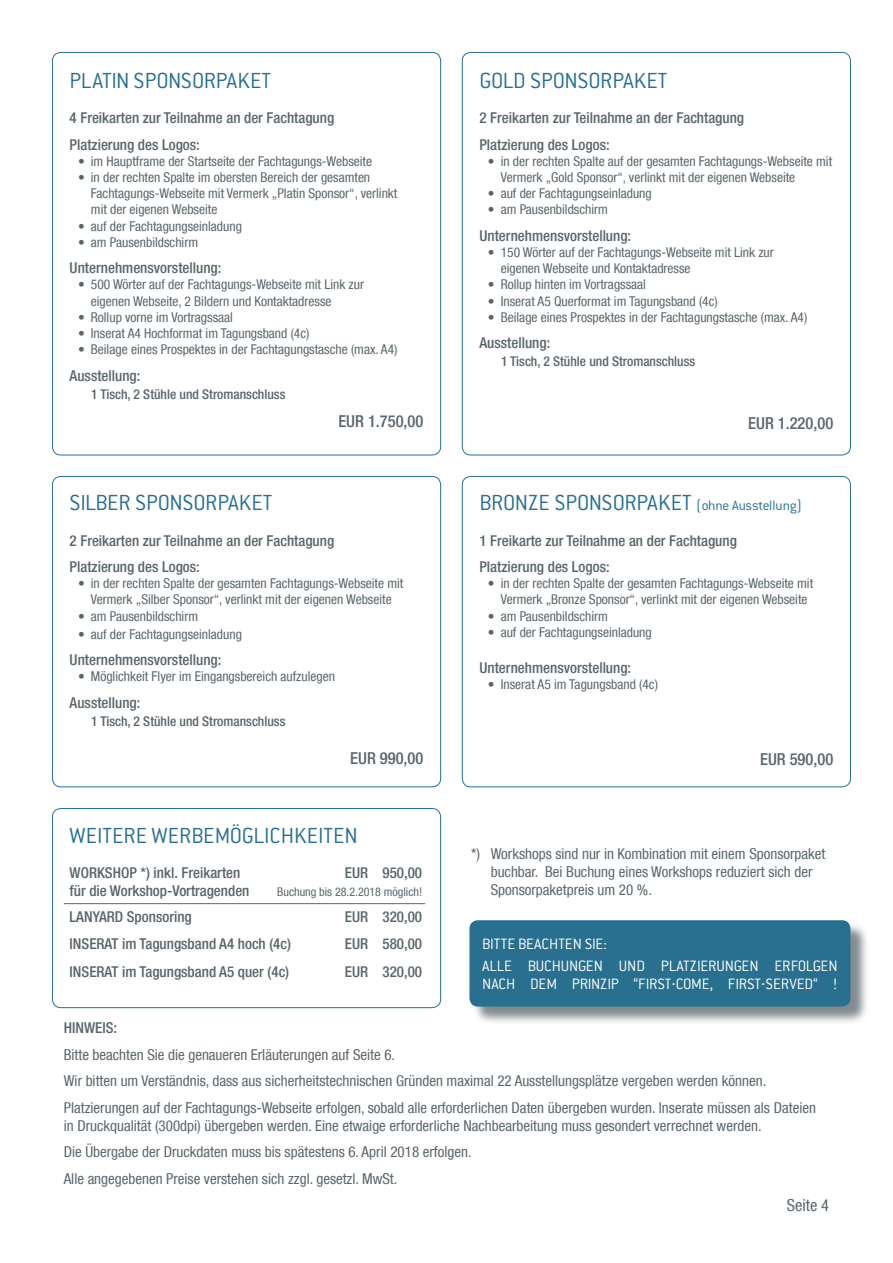
<style>
.page{position:relative;width:893px;height:1263px;background:#fff}
.page>*{position:absolute;margin:0;border:0;box-sizing:border-box;transform-origin:0 0}
.t1{font:300 24px "Conduit ITC Pro";color:#296f8f}
.t2{font:300 16.5px/22.2px "Conduit ITC Pro";color:#fff}
.t3{font:500 condensed 16.5px "Helvetica Neue LT Com";color:#59656b}
.t4{font:condensed 16.5px "Helvetica Neue LT Com";color:#59656b}
.t5{font:condensed 15px/26.5px "Helvetica Neue LT Com";color:#59656b}
.t6{font:500 condensed 15px/26.5px "Helvetica Neue LT Com";color:#59656b}
.t7{font:condensed 13.5px/16.2px "Helvetica Neue LT Com";color:#59656b}
.t8{font:500 condensed 13.5px "Helvetica Neue LT Com";color:#59656b}
.t9{font:condensed 12px "Helvetica Neue LT Com";color:#59656b}
.s1{font-size:15px}
</style>
<div class="page">
<div style="left:472px;top:922px;width:397px;height:103px;background:#59656b;opacity:.75"></div>
<div style="left:469px;top:920px;width:381px;height:86px;background:#296f8f;border-radius:9px"></div>
<div style="left:52px;top:476px;width:389px;height:311px;border:1px solid #296f8f;border-radius:9px"></div>
<div style="left:462px;top:476px;width:389px;height:311px;border:1px solid #296f8f;border-radius:9px"></div>
<div style="left:52px;top:808px;width:389px;height:200px;border:1px solid #296f8f;border-radius:9px"></div>
<hr style="left:64px;top:903px;width:361px;height:1px;background:#59656b">
<h1 class="t1" style="left:70px;top:67px;width:203px">PLATIN SPONSORPAKET</h1>
<p class="t6" style="left:70px;top:104px;width:266px">4 Freikarten zur Teilnahme an der Fachtagung<br>Platzierung des Logos:</p>
<p class="t7" style="left:78px;top:153px;width:295px">• im Hauptframe der Startseite der Fachtagungs-Webseite</p>
<p class="t7" style="left:91px;top:169px;width:308px;text-indent:-13px">• in der rechten Spalte im obersten Bereich der gesamten<br>Fachtagungs-Webseite mit Vermerk „Platin Sponsor“, verlinkt mit der eigenen Webseite</p>
<p class="t7" style="left:78px;top:217px;width:165px">• auf der Fachtagungseinladung</p>
<p class="t7" style="left:78px;top:234px;width:121px">• am Pausenbildschirm</p>
<p class="t6" style="left:70px;top:254px;width:153px">Unternehmensvorstellung:</p>
<p class="t7" style="left:91px;top:276px;width:275px;text-indent:-13px">• 500 Wörter auf der Fachtagungs-Webseite mit Link zur eigenen Webseite, 2 Bildern und Kontaktadresse</p>
<p class="t7" style="left:78px;top:309px;width:156px">• Rollup vorne im Vortragssaal</p>
<p class="t7" style="left:78px;top:325px;width:233px">• Inserat A4 Hochformat im Tagungsband (4c)</p>
<p class="t7" style="left:78px;top:341px;width:321px">• Beilage eines Prospektes in der Fachtagungstasche (max. A4)</p>
<p class="t6" style="left:70px;top:362px;width:72px">Ausstellung:</p>
<p class="t8" style="left:91px;top:386px;width:196px">1 Tisch, 2 Stühle und Stromanschluss</p>
<p class="t3" style="left:338px;top:411px;width:87px">EUR 1.750,00</p>
<h1 class="t1" style="left:70px;top:490px;width:204px">SILBER SPONSORPAKET</h1>
<p class="t6" style="left:70px;top:527px;width:266px">2 Freikarten zur Teilnahme an der Fachtagung<br>Platzierung des Logos:</p>
<p class="t7" style="left:78px;top:575px;width:327px;text-align:center">• in der rechten Spalte der gesamten Fachtagungs-Webseite mit<br>Vermerk „Silber Sponsor“, verlinkt mit der eigenen Webseite</p>
<p class="t7" style="left:78px;top:608px;width:121px">• am Pausenbildschirm</p>
<p class="t7" style="left:78px;top:626px;width:165px">• auf der Fachtagungseinladung</p>
<p class="t6" style="left:70px;top:646px;width:153px">Unternehmensvorstellung:</p>
<p class="t7" style="left:78px;top:668px;width:258px">• Möglichkeit Flyer im Eingangsbereich aufzulegen</p>
<p class="t6" style="left:70px;top:689px;width:72px">Ausstellung:</p>
<p class="t8" style="left:91px;top:713px;width:196px">1 Tisch, 2 Stühle und Stromanschluss</p>
<p class="t3" style="left:350px;top:748px;width:75px">EUR 990,00</p>
<h1 class="t1" style="left:70px;top:822px;width:290px">WEITERE WERBEMÖGLICHKEITEN</h1>
<p class="t6" style="left:70px;top:859px;width:172px">WORKSHOP *) inkl. Freikarten</p>
<p class="t6" style="left:345px;top:859px;width:79px">EUR 950,00</p>
<p class="t6" style="left:70px;top:877px;width:181px">für die Workshop-Vortragenden</p>
<p class="t9" style="left:277px;top:884px;width:146px">Buchung bis 28.2.2018 möglich!</p>
<p class="t6" style="left:70px;top:903px;width:124px">LANYARD Sponsoring</p>
<p class="t6" style="left:345px;top:903px;width:79px">EUR 320,00</p>
<p class="t6" style="left:70px;top:930px;width:223px">INSERAT im Tagungsband A4 hoch (4c)</p>
<p class="t6" style="left:345px;top:930px;width:79px">EUR 580,00</p>
<p class="t6" style="left:70px;top:958px;width:221px">INSERAT im Tagungsband A5 quer (4c)</p>
<p class="t6" style="left:345px;top:958px;width:79px">EUR 320,00</p>
<h1 class="t1" style="left:479px;top:67px;width:189px">GOLD SPONSORPAKET</h1>
<p class="t6" style="left:479px;top:104px;width:266px">2 Freikarten zur Teilnahme an der Fachtagung<br>Platzierung des Logos:</p>
<p class="t7" style="left:501px;top:153px;width:333px;text-indent:-13px">• in der rechten Spalte auf der gesamten Fachtagungs-Webseite mit<br>Vermerk „Gold Sponsor“, verlinkt mit der eigenen Webseite</p>
<p class="t7" style="left:488px;top:185px;width:165px">• auf der Fachtagungseinladung</p>
<p class="t7" style="left:488px;top:201px;width:121px">• am Pausenbildschirm</p>
<p class="t6" style="left:479px;top:222px;width:153px">Unternehmensvorstellung:</p>
<p class="t7" style="left:501px;top:244px;width:275px;text-indent:-13px">• 150 Wörter auf der Fachtagungs-Webseite mit Link zur eigenen Webseite und Kontaktadresse</p>
<p class="t7" style="left:488px;top:276px;width:160px">• Rollup hinten im Vortragssaal</p>
<p class="t7" style="left:488px;top:293px;width:231px">• Inserat A5 Querformat im Tagungsband (4c)</p>
<p class="t7" style="left:488px;top:309px;width:321px">• Beilage eines Prospektes in der Fachtagungstasche (max. A4)</p>
<p class="t6" style="left:479px;top:330px;width:72px">Ausstellung:</p>
<p class="t8" style="left:501px;top:353px;width:196px">1 Tisch, 2 Stühle und Stromanschluss</p>
<p class="t3" style="left:748px;top:413px;width:87px">EUR 1.220,00</p>
<h1 class="t1" style="left:479px;top:490px;width:324px">BRONZE SPONSORPAKET <span class="s1">(ohne Ausstellung)</span></h1>
<p class="t6" style="left:479px;top:527px;width:259px">1 Freikarte zur Teilnahme an der Fachtagung<br>Platzierung des Logos:</p>
<p class="t7" style="left:488px;top:575px;width:327px;text-align:center">• in der rechten Spalte der gesamten Fachtagungs-Webseite mit<br>Vermerk „Bronze Sponsor“, verlinkt mit der eigenen Webseite</p>
<p class="t7" style="left:488px;top:608px;width:121px">• am Pausenbildschirm</p>
<p class="t7" style="left:488px;top:624px;width:165px">• auf der Fachtagungseinladung</p>
<p class="t6" style="left:479px;top:654px;width:153px">Unternehmensvorstellung:</p>
<p class="t7" style="left:488px;top:676px;width:171px">• Inserat A5 im Tagungsband (4c)</p>
<p class="t3" style="left:760px;top:749px;width:75px">EUR 590,00</p>
<p class="t5" style="left:491px;top:844px;width:336px;line-height:18px;text-indent:-20px">*) Workshops sind nur in Kombination mit einem Sponsorpaket buchbar. Bei Buchung eines Workshops reduziert sich der<br>Sponsorpaketpreis um 20 %.</p>
<p class="t2" style="left:482px;top:933px;width:357px">BITTE BEACHTEN SIE:<br>ALLE BUCHUNGEN UND PLATZIERUNGEN ERFOLGEN</p>
<p class="t2" style="left:482px;top:973px;width:357px">NACH DEM PRINZIP “FIRST-COME, FIRST-SERVED“ !</p>
<p class="t6" style="left:64px;top:1015px;width:55px">HINWEIS:</p>
<p class="t5" style="left:64px;top:1041px;width:754px">Bitte beachten Sie die genaueren Erläuterungen auf Seite 6.<br>Wir bitten um Verständnis, dass aus sicherheitstechnischen Gründen maximal 22 Ausstellungsplätze vergeben werden können.<br>Platzierungen auf der Fachtagungs-Webseite erfolgen, sobald alle erforderlichen Daten übergeben wurden. Inserate müssen als Dateien</p>
<p class="t5" style="left:64px;top:1112px;width:699px">in Druckqualität (300dpi) übergeben werden. Eine etwaige erforderliche Nachbearbeitung muss gesondert verrechnet werden.<br>Die Übergabe der Druckdaten muss bis spätestens 6. April 2018 erfolgen.<br>Alle angegebenen Preise verstehen sich zzgl. gesetzl. MwSt.</p>
<p class="t4" style="left:787px;top:1195px;width:44px">Seite 4</p>
</div>
